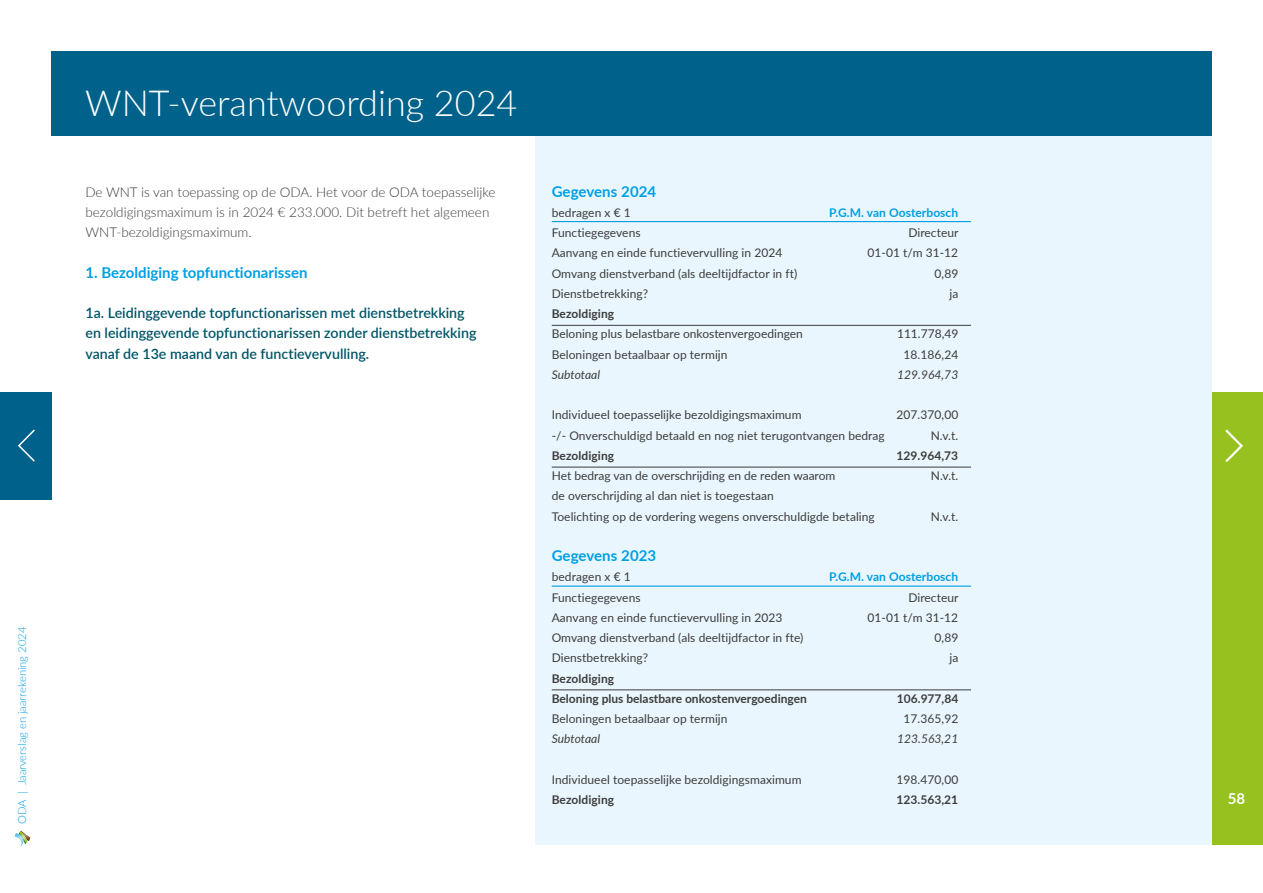
<style>
.page{position:relative;width:1263px;height:893px;background:#fff}
.page>*{position:absolute;margin:0;border:0;box-sizing:border-box;transform-origin:0 0}
.H1_Titel_Subtitel_Wit{font:300 36px "Lato";color:#fff}
.Tussenkop{font:700 15px "Lato";color:#009fe3}
.Tabel_kopje_baluw_8_met_lijn_eronder{font:700 15px "Lato";letter-spacing:.005em;color:#009fe3}
.t1{font:700 15px "Lato";color:#fff}
.tussenkop_2{font:600 14.25px/20.2px "Lato";color:#005568}
.Plat{font:300 13.5px/20.2px "Lato";color:#3c3c3b}
.Tabel_Plat{font:12px "Lato";letter-spacing:.005em;color:#3c3c3b}
.Tabel_Bold_met_lijn_boven{font:12px "Lato";color:#3c3c3b}
.Tabel_Plat-2{font:700 12px "Lato";letter-spacing:.005em;color:#3c3c3b}
.Tabel_Bold_met_lijn_boven-2{font:700 12px "Lato";color:#3c3c3b}
.Tabel_kopje_baluw_8_met_lijn_eronder-2{font:700 12px "Lato";letter-spacing:.005em;color:#009fe3}
.Tabel_Plat-3{font:italic 12px "Lato";letter-spacing:.005em;color:#3c3c3b}
.Tabel_kopje_baluw_8_met_lijn_eronder-3{font:12px "Lato";letter-spacing:.005em;color:#3c3c3b}
.t2{font:300 11.25px "Lato";color:#009fe3}
</style>
<div class="page">
<div style="left:0;top:392px;width:51px;height:108px;background:#00628b"></div>
<div style="left:1212px;top:392px;width:51px;height:452px;background:#96c11e"></div>
<svg style="left:15px;top:831px;width:15px;height:16px"></svg>
<div style="left:51px;top:51px;width:1161px;height:85px;background:#00628b"></div>
<div style="left:536px;top:136px;width:676px;height:709px;background:#eaf6fe"></div>
<hr style="left:552px;top:221px;width:419px;height:1px;background:#009fe3">
<hr style="left:552px;top:325px;width:419px;height:1px;background:#3c3c3b">
<hr style="left:552px;top:467px;width:419px;height:1px;background:#3c3c3b">
<hr style="left:552px;top:586px;width:419px;height:1px;background:#009fe3">
<hr style="left:552px;top:690px;width:419px;height:1px;background:#3c3c3b">
<svg style="left:18px;top:429px;width:17px;height:33px"></svg>
<svg style="left:1225px;top:429px;width:18px;height:33px"></svg>
<p class="t2" style="left:14px;top:824px;width:199px;rotate:-90deg">ODA | Jaarverslag en jaarrekening 2024</p>
<h1 class="H1_Titel_Subtitel_Wit" style="left:85px;top:78px;width:434px">WNT-verantwoording 2024</h1>
<p class="Plat" style="left:85px;top:181px;width:412px">De WNT is van toepassing op de ODA. Het voor de ODA toepasselijke bezoldigingsmaximum is in 2024 € 233.000. Dit betreft het algemeen<br>WNT-bezoldigingsmaximum.</p>
<p class="Tussenkop" style="left:85px;top:261px;width:224px">1. Bezoldiging topfunctionarissen</p>
<p class="tussenkop_2" style="left:85px;top:302px;width:393px">1a. Leidinggevende topfunctionarissen met dienstbetrekking en leidinggevende topfunctionarissen zonder dienstbetrekking vanaf de 13e maand van de functievervulling.</p>
<p class="Tabel_kopje_baluw_8_met_lijn_eronder" style="left:552px;top:180px;width:106px">Gegevens 2024</p>
<p class="Tabel_kopje_baluw_8_met_lijn_eronder-3" style="left:552px;top:204px;width:81px">bedragen x € 1</p>
<p class="Tabel_kopje_baluw_8_met_lijn_eronder-2" style="left:829px;top:204px;width:131px">P.G.M. van Oosterbosch</p>
<p class="Tabel_Plat" style="left:552px;top:224px;width:90px">Functiegegevens</p>
<p class="Tabel_Plat" style="left:908px;top:224px;width:52px">Directeur</p>
<p class="Tabel_Plat" style="left:552px;top:244px;width:232px">Aanvang en einde functievervulling in 2024</p>
<p class="Tabel_Plat" style="left:867px;top:244px;width:92px">01-01 t/m 31-12</p>
<p class="Tabel_Plat" style="left:552px;top:265px;width:247px">Omvang dienstverband (als deeltijdfactor in ft)</p>
<p class="Tabel_Plat" style="left:934px;top:265px;width:25px">0,89</p>
<p class="Tabel_Plat" style="left:552px;top:285px;width:98px">Dienstbetrekking?</p>
<p class="Tabel_Plat" style="left:949px;top:285px;width:10px">ja</p>
<p class="Tabel_Plat-2" style="left:552px;top:305px;width:64px">Bezoldiging</p>
<p class="Tabel_Bold_met_lijn_boven" style="left:552px;top:325px;width:253px">Beloning plus belastbare onkostenvergoedingen</p>
<p class="Tabel_Bold_met_lijn_boven" style="left:897px;top:325px;width:63px">111.778,49</p>
<p class="Tabel_Plat" style="left:552px;top:346px;width:177px">Beloningen betaalbaar op termijn</p>
<p class="Tabel_Plat" style="left:903px;top:346px;width:56px">18.186,24</p>
<p class="Tabel_Plat-3" style="left:552px;top:366px;width:50px">Subtotaal</p>
<p class="Tabel_Plat-3" style="left:897px;top:366px;width:63px">129.964,73</p>
<p class="Tabel_Plat" style="left:552px;top:406px;width:251px">Individueel toepasselijke bezoldigingsmaximum</p>
<p class="Tabel_Plat" style="left:896px;top:406px;width:63px">207.370,00</p>
<p class="Tabel_Plat" style="left:552px;top:427px;width:335px">-/- Onverschuldigd betaald en nog niet terugontvangen bedrag</p>
<p class="Tabel_Plat" style="left:931px;top:427px;width:29px">N.v.t.</p>
<p class="Tabel_Plat-2" style="left:552px;top:447px;width:64px">Bezoldiging</p>
<p class="Tabel_Plat-2" style="left:896px;top:447px;width:63px">129.964,73</p>
<p class="Tabel_Bold_met_lijn_boven" style="left:552px;top:467px;width:285px">Het bedrag van de overschrijding en de reden waarom</p>
<p class="Tabel_Bold_met_lijn_boven" style="left:931px;top:467px;width:29px">N.v.t.</p>
<p class="Tabel_Plat" style="left:552px;top:487px;width:224px">de overschrijding al dan niet is toegestaan</p>
<p class="Tabel_Plat" style="left:552px;top:508px;width:325px">Toelichting op de vordering wegens onverschuldigde betaling</p>
<p class="Tabel_Plat" style="left:931px;top:508px;width:29px">N.v.t.</p>
<p class="Tabel_kopje_baluw_8_met_lijn_eronder" style="left:552px;top:545px;width:106px">Gegevens 2023</p>
<p class="Tabel_kopje_baluw_8_met_lijn_eronder-3" style="left:552px;top:568px;width:81px">bedragen x € 1</p>
<p class="Tabel_kopje_baluw_8_met_lijn_eronder-2" style="left:829px;top:568px;width:131px">P.G.M. van Oosterbosch</p>
<p class="Tabel_Plat" style="left:552px;top:589px;width:90px">Functiegegevens</p>
<p class="Tabel_Plat" style="left:908px;top:589px;width:52px">Directeur</p>
<p class="Tabel_Plat" style="left:552px;top:609px;width:232px">Aanvang en einde functievervulling in 2023</p>
<p class="Tabel_Plat" style="left:867px;top:609px;width:92px">01-01 t/m 31-12</p>
<p class="Tabel_Plat" style="left:552px;top:629px;width:253px">Omvang dienstverband (als deeltijdfactor in fte)</p>
<p class="Tabel_Plat" style="left:934px;top:629px;width:25px">0,89</p>
<p class="Tabel_Plat" style="left:552px;top:649px;width:98px">Dienstbetrekking?</p>
<p class="Tabel_Plat" style="left:949px;top:649px;width:10px">ja</p>
<p class="Tabel_Plat-2" style="left:552px;top:669px;width:64px">Bezoldiging</p>
<p class="Tabel_Bold_met_lijn_boven-2" style="left:552px;top:690px;width:257px">Beloning plus belastbare onkostenvergoedingen</p>
<p class="Tabel_Bold_met_lijn_boven-2" style="left:897px;top:690px;width:63px">106.977,84</p>
<p class="Tabel_Plat" style="left:552px;top:710px;width:177px">Beloningen betaalbaar op termijn</p>
<p class="Tabel_Plat" style="left:903px;top:710px;width:56px">17.365,92</p>
<p class="Tabel_Plat-3" style="left:552px;top:730px;width:50px">Subtotaal</p>
<p class="Tabel_Plat-3" style="left:897px;top:730px;width:63px">123.563,21</p>
<p class="Tabel_Plat" style="left:552px;top:771px;width:251px">Individueel toepasselijke bezoldigingsmaximum</p>
<p class="Tabel_Plat" style="left:896px;top:771px;width:63px">198.470,00</p>
<p class="Tabel_Plat-2" style="left:552px;top:791px;width:64px">Bezoldiging</p>
<p class="Tabel_Plat-2" style="left:896px;top:791px;width:63px">123.563,21</p>
<p class="t1" style="left:1228px;top:788px;width:19px">58</p>
</div>
